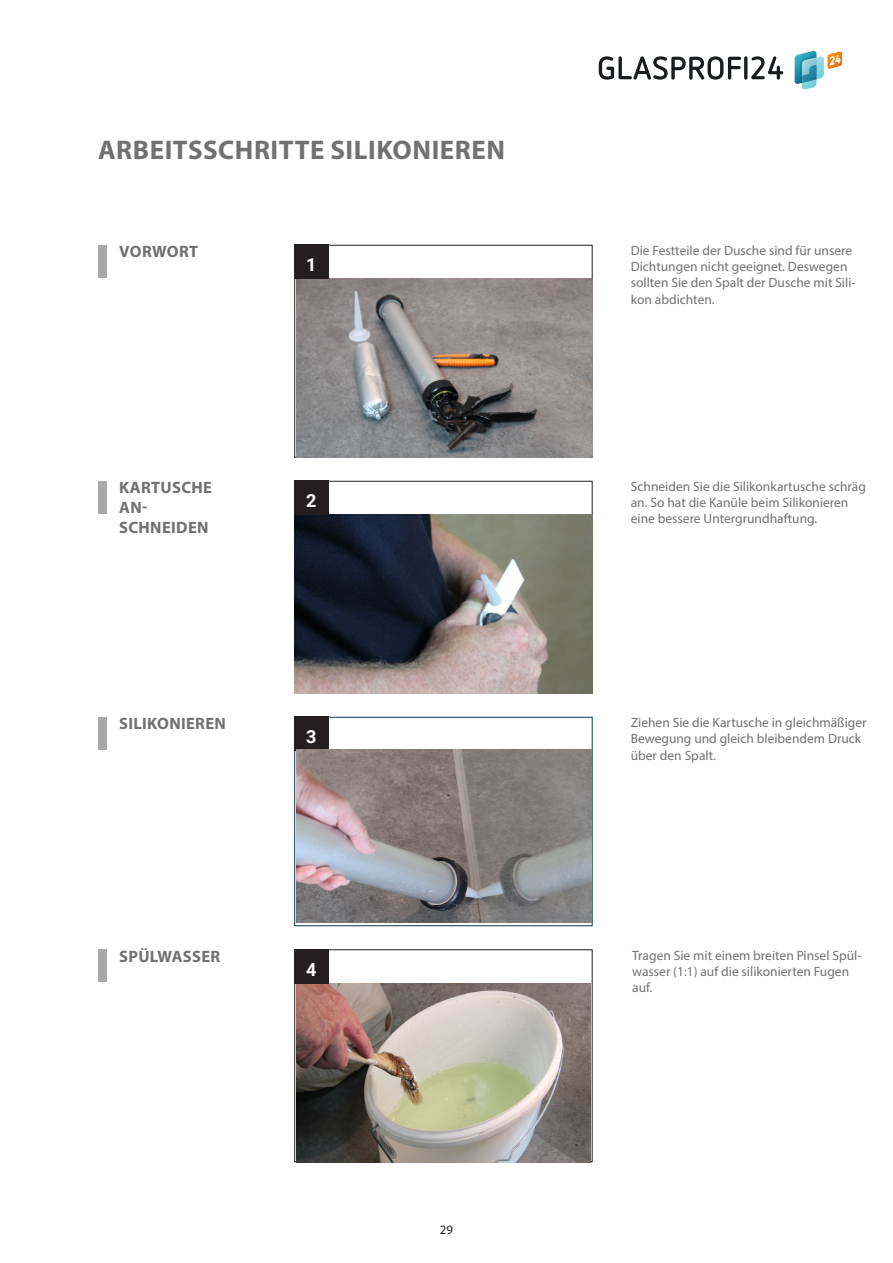
<style>
.page{position:relative;width:893px;height:1263px;background:#fff}
.page>*{position:absolute;margin:0;border:0;box-sizing:border-box;transform-origin:0 0}
.Headline_Myriad{font:700 27px "Myriad Pro";letter-spacing:.02em;color:#707173}
.Bildbeschreibung_Subhead{font:700 18px "Roboto";color:#fff}
.Kapitel_Myriad{font:700 16.5px/19.8px "Myriad Pro";letter-spacing:.02em;color:#707173}
.Copy_Myriad_Pro{font:13.5px/16.2px "Myriad Pro";color:#707173}
.t1{font:12.75px "Myriad Pro";color:#231f20}
</style>
<div class="page">
<svg style="left:795px;top:51px;width:47px;height:39px"></svg>
<svg style="left:599px;top:56px;width:184px;height:24px"></svg>
<div style="left:294px;top:717px;width:298px;height:209px;border:1px solid #0d3858"></div>
<img style="left:295px;top:515px;width:297px;height:178px">
<img style="left:297px;top:279px;width:296px;height:179px">
<div style="left:294px;top:245px;width:34px;height:34px;background:#231f20"></div>
<div style="left:294px;top:481px;width:34px;height:34px;background:#231f20"></div>
<div style="left:294px;top:717px;width:34px;height:34px;background:#231f20"></div>
<div style="left:98px;top:245px;width:8px;height:33px;background:#a8a9ad"></div>
<div style="left:98px;top:481px;width:8px;height:33px;background:#a8a9ad"></div>
<div style="left:98px;top:717px;width:8px;height:33px;background:#a8a9ad"></div>
<img style="left:296px;top:750px;width:295px;height:173px">
<div style="left:294px;top:949px;width:298px;height:213px;border:1px solid #231f20"></div>
<img style="left:297px;top:983px;width:293px;height:179px">
<div style="left:294px;top:949px;width:34px;height:34px;background:#231f20"></div>
<div style="left:98px;top:949px;width:8px;height:33px;background:#a8a9ad"></div>
<p class="Headline_Myriad" style="left:98px;top:132px;width:408px">ARBEITSSCHRITTE SILIKONIEREN</p>
<p class="Kapitel_Myriad" style="left:119px;top:241px;width:81px">VORWORT</p>
<p class="Bildbeschreibung_Subhead" style="left:306px;top:252px;width:12px">1</p>
<p class="Kapitel_Myriad" style="left:119px;top:477px;width:94px">KARTUSCHE<br>AN-<br>SCHNEIDEN</p>
<p class="Kapitel_Myriad" style="left:119px;top:713px;width:108px">SILIKONIEREN</p>
<p class="Kapitel_Myriad" style="left:119px;top:946px;width:103px">SPÜLWASSER</p>
<p class="Bildbeschreibung_Subhead" style="left:306px;top:488px;width:12px">2</p>
<p class="Bildbeschreibung_Subhead" style="left:306px;top:724px;width:12px">3</p>
<p class="Bildbeschreibung_Subhead" style="left:306px;top:957px;width:12px">4</p>
<p class="t1" style="left:440px;top:1222px;width:15px">29</p>
<p class="Copy_Myriad_Pro" style="left:631px;top:242px;width:226px">Die Festteile der Dusche sind für unsere Dichtungen nicht geeignet. Deswegen sollten Sie den Spalt der Dusche mit Sili&shy;kon abdichten.</p>
<p class="Copy_Myriad_Pro" style="left:631px;top:478px;width:237px">Schneiden Sie die Silikonkartusche schräg an. So hat die Kanüle beim Silikonieren eine bessere Untergrundhaftung.</p>
<p class="Copy_Myriad_Pro" style="left:631px;top:714px;width:237px">Ziehen Sie die Kartusche in gleichmäßiger<br>Bewegung und gleich bleibendem Druck über den Spalt.</p>
<p class="Copy_Myriad_Pro" style="left:632px;top:947px;width:231px">Tragen Sie mit einem breiten Pinsel Spül&shy;wasser (1:1) auf die silikonierten Fugen auf.</p>
</div>
